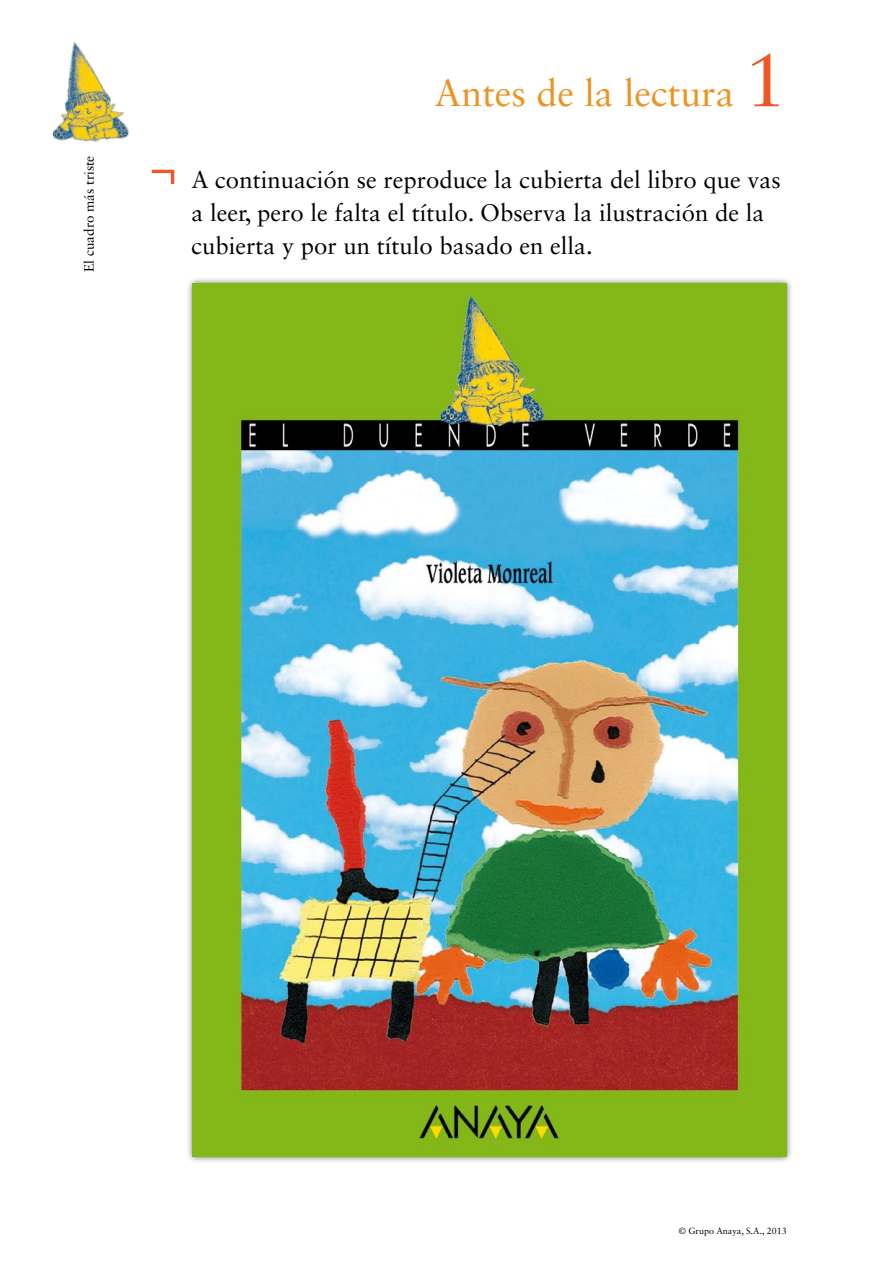
<style>
.page{position:relative;width:893px;height:1263px;background:#fff}
.page>*{position:absolute;margin:0;border:0;box-sizing:border-box;transform-origin:0 0}
.t1{font:37.5px "Sabon LT Std";color:#ec9322}
.t2{font:24px/33px "Sabon LT Std";color:#000}
.t3{font:13.5px "Sabon LT Std";color:#000}
.t4{font:9px "Sabon LT Std";color:#000}
.s1{font-size:75px;color:#f05626}
.s2{font-size:51px;color:#f05626}
</style>
<div class="page">
<img style="left:52px;top:42px;width:77px;height:100px">
<div style="left:186px;top:277px;width:607px;height:886px;background:#000;opacity:.6"></div>
<img style="left:193px;top:283px;width:594px;height:874px">
<p class="t3" style="left:81px;top:272px;width:118px;rotate:-90deg">El cuadro más triste</p>
<h1 class="t1" style="left:435px;top:71px;width:354px">Antes de la lectura <span class="s1">1</span></h1>
<p class="t2" style="left:191px;top:163px;width:591px;text-indent:-43px"><span class="s2">¬</span> A continuación se reproduce la cubierta del libro que vas a leer, pero le falta el título. Observa la ilustración de la cubierta y por un título basado en ella.</p>
<p class="t4" style="left:679px;top:1226px;width:109px">© Grupo Anaya, S.A., 2013</p>
</div>
